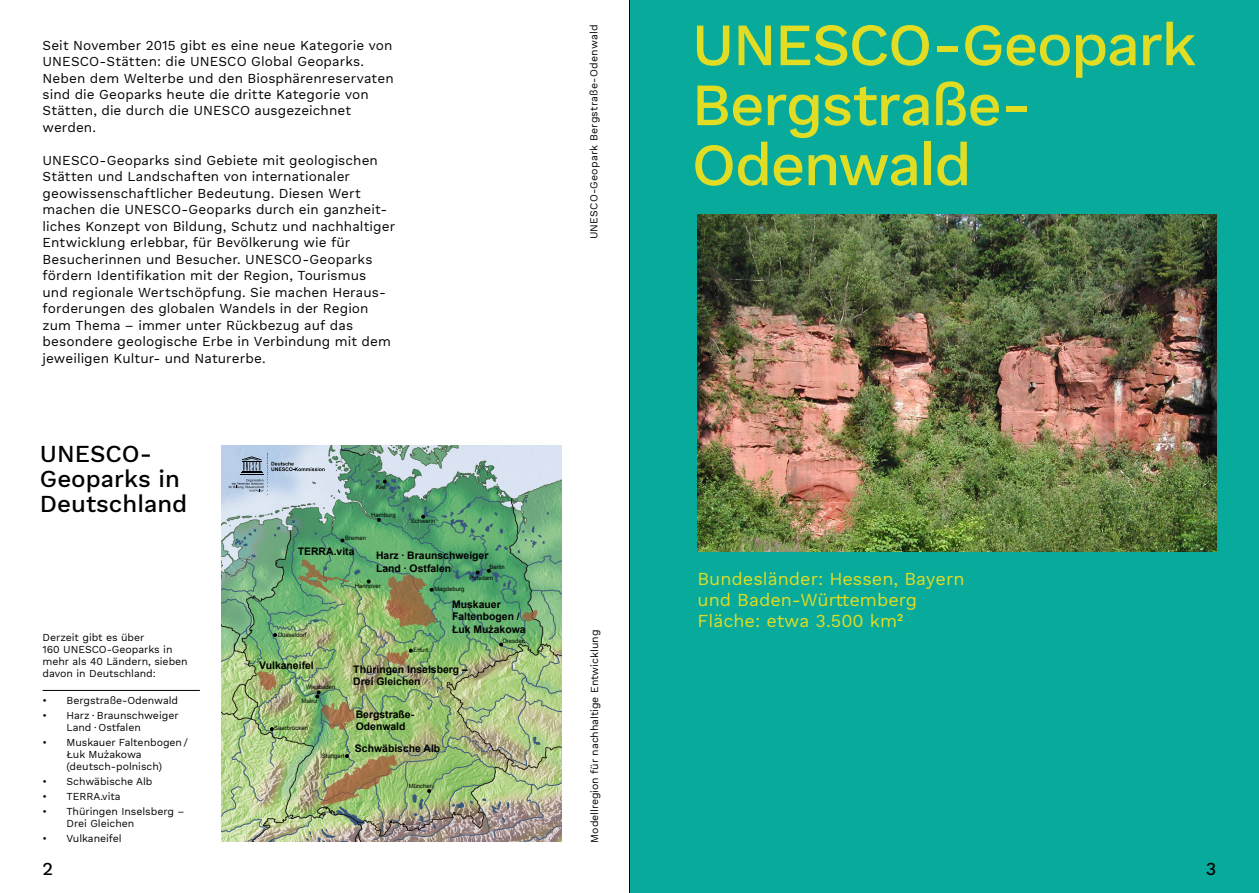
<style>
.page{position:relative;width:1259px;height:893px;background:#fff}
.page>*{position:absolute;margin:0;border:0;box-sizing:border-box;transform-origin:0 0}
.t1{font:500 60px/60px "Work Sans DUK";letter-spacing:-.03em;color:#e1dd24}
.t2{font:500 24px/24.8px "Work Sans DUK";color:#000}
.t3{font:18px/21px "Work Sans DUK";color:#e1dd24}
.t4{font:500 18px "Work Sans DUK";color:#000}
.t5{font:13.5px/16.5px "Work Sans DUK";letter-spacing:.005em;color:#000}
.t6{font:10.5px/12px "Work Sans DUK";letter-spacing:-.005em;color:#000}
.t7{font:10.5px "Work Sans DUK";letter-spacing:.02em;color:#000}
.t8{font:700 10.35px/12.3px "Arial";color:#000}
.t9{font:6px/10.9px "Arial";color:#000}
</style>
<div class="page">
<div style="left:629px;top:0;width:630px;height:893px;background:#08aa9b"></div>
<hr style="left:629px;top:0;width:1px;height:893px;background:#000">
<img style="left:221px;top:445px;width:340px;height:397px">
<svg style="left:360px;top:635px;width:7px;height:2px"></svg>
<svg style="left:522px;top:610px;width:15px;height:11px"></svg>
<svg style="left:257px;top:671px;width:19px;height:20px"></svg>
<svg style="left:273px;top:633px;width:4px;height:4px"></svg>
<svg style="left:270px;top:727px;width:3px;height:4px"></svg>
<svg style="left:377px;top:518px;width:3px;height:4px"></svg>
<svg style="left:421px;top:515px;width:4px;height:3px"></svg>
<svg style="left:499px;top:643px;width:4px;height:3px"></svg>
<svg style="left:384px;top:574px;width:52px;height:54px;background:#888956"></svg>
<svg style="left:320px;top:754px;width:77px;height:52px;background:#9da063"></svg>
<svg style="left:427px;top:789px;width:4px;height:4px"></svg>
<svg style="left:315px;top:691px;width:40px;height:39px;background:#8b9864"></svg>
<svg style="left:298px;top:559px;width:52px;height:34px;background:#73a168"></svg>
<svg style="left:385px;top:649px;width:27px;height:16px"></svg>
<hr style="left:43px;top:690px;width:157px;height:1px;background:#000">
<svg style="left:229px;top:453px;width:96px;height:42px;background:#b4c3d6"></svg>
<img style="left:697px;top:214px;width:519px;height:337px">
<p class="t5" style="left:43px;top:37px;width:353px">Seit November 2015 gibt es eine neue Kategorie von UNESCO-Stätten: die UNESCO Global Geoparks.<br>Neben dem Welterbe und den Biosphärenreservaten sind die Geoparks heute die dritte Kategorie von Stätten, die durch die UNESCO ausgezeichnet werden.</p>
<p class="t5" style="left:43px;top:153px;width:354px">UNESCO-Geoparks sind Gebiete mit geologischen Stätten und Landschaften von internationaler geowissenschaftlicher Bedeutung. Diesen Wert machen die UNESCO-Geoparks durch ein ganzheit&shy;liches Konzept von Bildung, Schutz und nachhaltiger Entwicklung erlebbar, für Bevölkerung wie für Besucherinnen und Besucher. UNESCO-Geoparks fördern Identifikation mit der Region, Tourismus<br>und regionale Wertschöpfung. Sie machen Heraus&shy;forderungen des globalen Wandels in der Region zum Thema – immer unter Rückbezug auf das besondere geologische Erbe in Verbindung mit dem jeweiligen Kultur- und Naturerbe.</p>
<h2 class="t2" style="left:40px;top:443px;width:149px">UNESCO-<br>Geoparks in<br>Deutschland</h2>
<p class="t9" style="left:376px;top:481px;width:11px">Kiel</p>
<p class="t9" style="left:371px;top:509px;width:26px">Hamburg</p>
<p class="t9" style="left:345px;top:533px;width:22px">Bremen</p>
<p class="t9" style="left:411px;top:516px;width:26px">Schwerin</p>
<p class="t6" style="left:43px;top:631px;width:147px">Derzeit gibt es über<br>160 UNESCO-Geoparks in mehr als 40 Ländern, sieben davon in Deutschland:</p>
<p class="t6" style="left:43px;top:694px;width:137px">• Bergstraße-Odenwald</p>
<p class="t6" style="left:67px;top:709px;width:114px;text-indent:-24px">• Harz · Braunschweiger<br>Land · Ostfalen</p>
<p class="t6" style="left:67px;top:736px;width:123px;text-indent:-24px">• Muskauer Faltenbogen/<br>Łuk Mużakowa (deutsch-polnisch)</p>
<p class="t6" style="left:43px;top:775px;width:112px">• Schwäbische Alb</p>
<p class="t6" style="left:43px;top:790px;width:80px">• TERRA.vita</p>
<p class="t6" style="left:67px;top:805px;width:119px;text-indent:-24px">• Thüringen Inselsberg –<br>Drei Gleichen</p>
<p class="t6" style="left:43px;top:832px;width:81px">• Vulkaneifel</p>
<p class="t8" style="left:298px;top:546px;width:58px">TERRA.vita</p>
<p class="t8" style="left:376px;top:550px;width:114px">Harz . Braunschweiger<br>Land . Ostfalen</p>
<p class="t8" style="left:452px;top:599px;width:75px">Muskauer<br>Faltenbogen /<br>Łuk Mużakowa</p>
<p class="t8" style="left:353px;top:664px;width:116px">Thüringen Inselsberg –<br>Drei Gleichen</p>
<p class="t9" style="left:469px;top:562px;width:37px;text-indent:20px">Berlin<br>Potsdam</p>
<p class="t9" style="left:355px;top:581px;width:27px">Hannover</p>
<p class="t9" style="left:434px;top:584px;width:32px">Magdeburg</p>
<p class="t9" style="left:278px;top:630px;width:30px">Düsseldorf</p>
<p class="t9" style="left:503px;top:635px;width:24px">Dresden</p>
<p class="t9" style="left:413px;top:645px;width:16px">Erfurt</p>
<p class="t8" style="left:259px;top:659px;width:56px">Vulkaneifel</p>
<p class="t9" style="left:306px;top:681px;width:31px">Wiesbaden</p>
<p class="t9" style="left:302px;top:695px;width:17px">Mainz</p>
<p class="t9" style="left:274px;top:723px;width:35px">Saarbrücken</p>
<p class="t9" style="left:322px;top:751px;width:24px">Stuttgart</p>
<p class="t8" style="left:356px;top:708px;width:60px">Bergstraße-<br>Odenwald</p>
<p class="t8" style="left:355px;top:742px;width:87px">Schwäbische Alb</p>
<p class="t9" style="left:409px;top:781px;width:26px">München</p>
<p class="t7" style="left:588px;top:239px;width:216px;rotate:-90deg">UNESCO-Geopark Bergstraße-Odenwald</p>
<p class="t6" style="left:589px;top:843px;width:214px;rotate:-90deg">Modellregion für nachhaltige Entwicklung</p>
<h1 class="t1" style="left:691px;top:17px;width:506px">UNESCO-Geopark<br>Bergstraße-<br>Odenwald</h1>
<h3 class="t3" style="left:697px;top:569px;width:268px">Bundesländer: Hessen, Bayern und Baden-Württemberg<br>Fläche: etwa 3.500 km<sup>2</sup></h3>
<h3 class="t4" style="left:43px;top:858px;width:12px">2</h3>
<h3 class="t4" style="left:1206px;top:858px;width:12px">3</h3>
</div>
